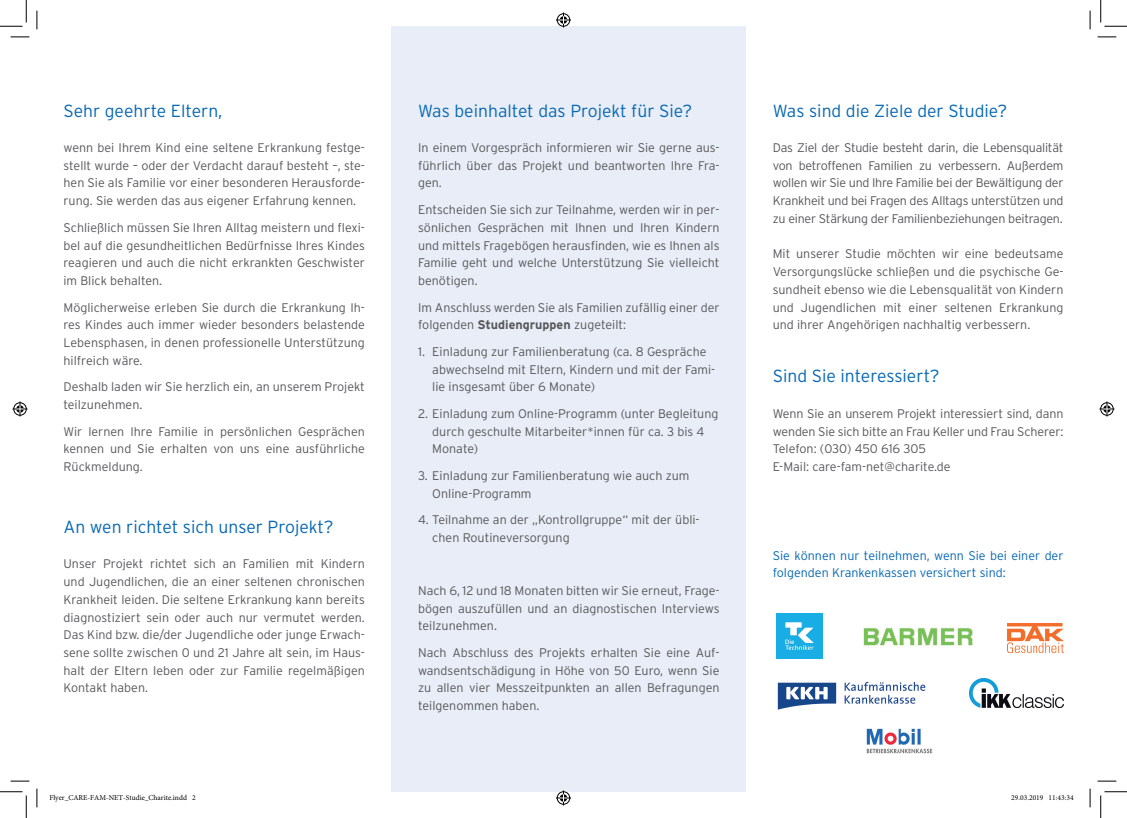
<style>
.page{position:relative;width:1127px;height:818px;background:#fff}
.page>*{position:absolute;margin:0;border:0;box-sizing:border-box;transform-origin:0 0}
.t1{font:300 17.5px "Interstate";color:#0768b4}
.t2{font:300 12.5px/17.8px "Interstate";color:#57585a;text-align:justify}
.t3{font:300 12.5px/17.8px "Interstate";color:#0768b4}
.t4{font:7.5px "Minion Pro";color:#000}
.s1{font-weight:700}
</style>
<div class="page">
<div style="left:391px;top:26px;width:355px;height:766px;background:#e8edf7"></div>
<img style="left:776px;top:613px;width:45px;height:46px">
<img style="left:863px;top:627px;width:110px;height:20px">
<img style="left:866px;top:728px;width:65px;height:25px">
<img style="left:1006px;top:623px;width:58px;height:31px">
<img style="left:777px;top:681px;width:149px;height:29px">
<img style="left:969px;top:678px;width:94px;height:29px">
<svg style="left:11px;top:36px;width:18px;height:2px"></svg>
<svg style="left:1097px;top:36px;width:18px;height:2px"></svg>
<svg style="left:11px;top:780px;width:18px;height:2px"></svg>
<svg style="left:1097px;top:780px;width:18px;height:2px"></svg>
<svg style="left:36px;top:11px;width:2px;height:18px"></svg>
<svg style="left:36px;top:788px;width:2px;height:19px"></svg>
<svg style="left:1089px;top:11px;width:1px;height:18px"></svg>
<svg style="left:1089px;top:788px;width:1px;height:19px"></svg>
<svg style="left:0;top:0;width:27px;height:27px"></svg>
<svg style="left:0;top:791px;width:27px;height:27px"></svg>
<svg style="left:1100px;top:0;width:26px;height:27px"></svg>
<svg style="left:1100px;top:791px;width:26px;height:27px"></svg>
<svg style="left:556px;top:13px;width:15px;height:15px"></svg>
<svg style="left:556px;top:790px;width:15px;height:15px"></svg>
<svg style="left:13px;top:401px;width:15px;height:15px"></svg>
<svg style="left:1099px;top:401px;width:15px;height:15px"></svg>
<h1 class="t1" style="left:63px;top:101px;width:160px">Sehr geehrte Eltern,</h1>
<p class="t2" style="left:63px;top:139px;width:303px">wenn bei Ihrem Kind eine seltene Erkrankung festge&shy;stellt wurde – oder der Verdacht darauf besteht –, ste&shy;hen Sie als Familie vor einer besonderen Herausforde&shy;rung. Sie werden das aus eigener Erfahrung kennen.</p>
<p class="t2" style="left:63px;top:218px;width:303px">Schließlich müssen Sie Ihren Alltag meistern und flexi&shy;bel auf die gesundheitlichen Bedürfnisse Ihres Kindes reagieren und auch die nicht erkrankten Geschwister im Blick behalten.</p>
<p class="t2" style="left:63px;top:298px;width:303px">Möglicherweise erleben Sie durch die Erkrankung Ih&shy;res Kindes auch immer wieder besonders belastende Lebensphasen, in denen professionelle Unterstützung hilfreich wäre.</p>
<p class="t2" style="left:63px;top:378px;width:303px">Deshalb laden wir Sie herzlich ein, an unserem Projekt teilzunehmen.</p>
<p class="t2" style="left:63px;top:422px;width:303px">Wir lernen Ihre Familie in persönlichen Gesprächen kennen und Sie erhalten von uns eine ausführliche Rückmeldung.</p>
<h1 class="t1" style="left:63px;top:517px;width:271px">An wen richtet sich unser Projekt?</h1>
<p class="t2" style="left:63px;top:555px;width:303px">Unser Projekt richtet sich an Familien mit Kindern und Jugendlichen, die an einer seltenen chronischen Krankheit leiden. Die seltene Erkrankung kann bereits diagnostiziert sein oder auch nur vermutet werden.<br>Das Kind bzw. die/der Jugendliche oder junge Erwach&shy;sene sollte zwischen 0 und 21 Jahre alt sein, im Haus&shy;halt der Eltern leben oder zur Familie regelmäßigen Kontakt haben.</p>
<h1 class="t1" style="left:418px;top:101px;width:275px">Was beinhaltet das Projekt für Sie?</h1>
<p class="t2" style="left:418px;top:139px;width:303px">In einem Vorgespräch informieren wir Sie gerne aus&shy;führlich über das Projekt und beantworten Ihre Fra&shy;gen.</p>
<p class="t2" style="left:418px;top:201px;width:303px">Entscheiden Sie sich zur Teilnahme, werden wir in per&shy;sönlichen Gesprächen mit Ihnen und Ihren Kindern und mittels Fragebögen herausfinden, wie es Ihnen als Familie geht und welche Unterstützung Sie vielleicht benötigen.</p>
<p class="t2" style="left:418px;top:298px;width:303px">Im Anschluss werden Sie als Familien zufällig einer der folgenden <span class="s1">Studiengruppen</span> zugeteilt:</p>
<p class="t2" style="left:432px;top:342px;width:284px;text-align:left;text-indent:-14px">1. Einladung zur Familienberatung (ca. 8 Gespräche abwechselnd mit Eltern, Kindern und mit der Fami&shy;lie insgesamt über 6 Monate)</p>
<p class="t2" style="left:432px;top:404px;width:287px;text-align:left;text-indent:-14px">2. Einladung zum Online-Programm (unter Begleitung durch geschulte Mitarbeiter*innen für ca. 3 bis 4<br>Monate)</p>
<p class="t2" style="left:432px;top:466px;width:259px;text-indent:-14px">3. Einladung zur Familienberatung wie auch zum<br>Online-Programm</p>
<p class="t2" style="left:432px;top:511px;width:269px;text-indent:-14px">4. Teilnahme an der „Kontrollgruppe“ mit der übli&shy;chen Routineversorgung</p>
<p class="t2" style="left:418px;top:582px;width:303px">Nach 6, 12 und 18 Monaten bitten wir Sie erneut, Frage&shy;bögen auszufüllen und an diagnostischen Interviews teilzunehmen.</p>
<p class="t2" style="left:418px;top:644px;width:303px">Nach Abschluss des Projekts erhalten Sie eine Auf&shy;wandsentschädigung in Höhe von 50 Euro, wenn Sie zu allen vier Messzeitpunkten an allen Befragungen teilgenommen haben.</p>
<h1 class="t1" style="left:772px;top:101px;width:236px">Was sind die Ziele der Studie?</h1>
<p class="t2" style="left:772px;top:139px;width:292px">Das Ziel der Studie besteht darin, die Lebensqualität von betroffenen Familien zu verbessern. Außerdem wollen wir Sie und Ihre Familie bei der Bewältigung der Krankheit und bei Fragen des Alltags unterstützen und zu einer Stärkung der Familienbeziehungen beitragen.</p>
<p class="t2" style="left:772px;top:245px;width:292px">Mit unserer Studie möchten wir eine bedeutsame Versorgungslücke schließen und die psychische Ge&shy;sundheit ebenso wie die Lebensqualität von Kindern und Jugendlichen mit einer seltenen Erkrankung und ihrer Angehörigen nachhaltig verbessern.</p>
<h1 class="t1" style="left:772px;top:366px;width:168px">Sind Sie interessiert?</h1>
<p class="t2" style="left:772px;top:404px;width:292px;text-align:left">Wenn Sie an unserem Projekt interessiert sind, dann wenden Sie sich bitte an Frau Keller und Frau Scherer:<br>Telefon: (030) 450 616 305<br>E-Mail: care-fam-net@charite.de</p>
<p class="t3" style="left:772px;top:546px;width:292px">Sie können nur teilnehmen, wenn Sie bei einer der folgenden Krankenkassen versichert sind:</p>
<p class="t4" style="left:49px;top:792px;width:148px">Flyer_CARE-FAM-NET-Studie_Charite.indd 2</p>
<p class="t4" style="left:1010px;top:792px;width:64px">29.03.2019 11:43:34</p>
</div>
